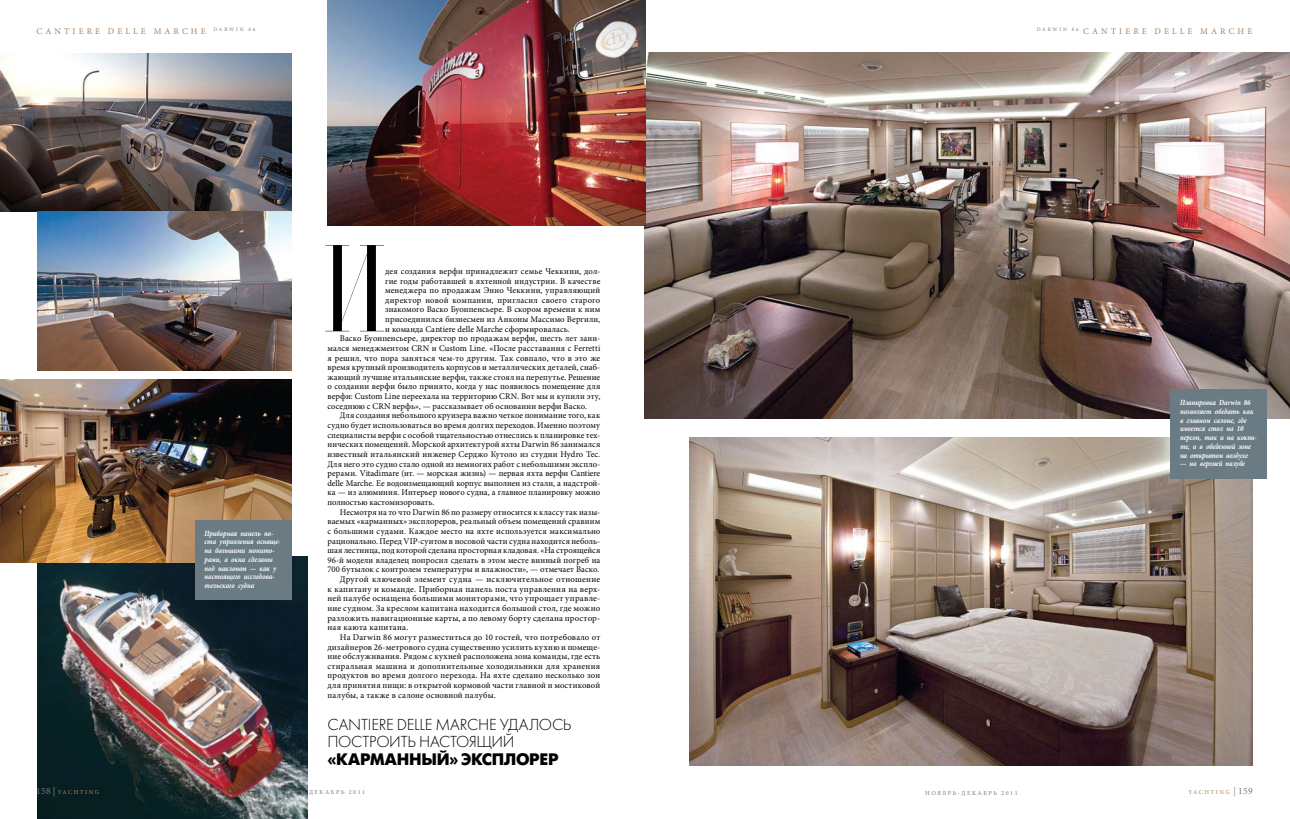
<style>
.page{position:relative;width:1290px;height:819px;background:#fff}
.page>*{position:absolute;margin:0;border:0;box-sizing:border-box;transform-origin:0 0}
.t1{font:300 121.62px "Didot R Extra";color:#000;scale:.67 1}
.t2{font:300 16.62px/17.5px "Futura";letter-spacing:-.01em;color:#000}
.t3{font:700 16.62px "Futura Futuris";letter-spacing:-.015em;color:#000}
.t4{font:8.75px "Minion Pro";letter-spacing:.015em;color:#000}
.t5{font:8.75px "Minion Pro";letter-spacing:-.005em;color:#000}
.t6{font:8.75px "Minion Pro";letter-spacing:.035em;color:#000}
.t7{font:8.75px "Minion Pro";letter-spacing:.35em;color:#a58362}
.t8{font:italic 700 7.88px/8.8px "Minion Pro";letter-spacing:-.01em;color:#fff;scale:.87 1}
.t9{font:6.12px "Minion Pro";letter-spacing:.25em;color:#737d84}
.t10{font:6.12px "Minion Pro";letter-spacing:.25em;color:#a58362}
.s1{font-size:9.62px;color:#737d84}
.s2{font-size:9.62px;color:#8a8c8e}
</style>
<div class="page">
<img style="left:37px;top:556px;width:270px;height:263px">
<img style="left:645px;top:53px;width:645px;height:365px">
<img style="left:0;top:53px;width:291px;height:159px">
<img style="left:38px;top:212px;width:253px;height:158px">
<img style="left:0;top:380px;width:291px;height:182px">
<img style="left:690px;top:437px;width:563px;height:328px">
<img style="left:327px;top:0;width:319px;height:226px">
<div style="left:1170px;top:389px;width:97px;height:90px;background:#6b7b84"></div>
<div style="left:195px;top:520px;width:96px;height:79px;background:#6b7b84"></div>
<p class="t7" style="left:37px;top:26px;width:220px">CANTIERE DELLE MARCHE <sup>DARWIN</sup> <sup>86</sup></p>
<p class="t8" style="left:205px;top:528px;width:89px">Приборная панель по&shy;ста управления оснаще&shy;на большими монито&shy;рами, а окна сделаны под наклоном — как у настоящего исследова&shy;тельского судна</p>
<h1 class="t1" style="left:322px;top:218px;width:98px">И</h1>
<p class="t4" style="left:385px;top:265px;width:217px">дея создания верфи принадлежит семье Чеккини, дол-</p>
<p class="t4" style="left:385px;top:275px;width:217px">гие годы работавшей в яхтенной индустрии. В качестве</p>
<p class="t4" style="left:385px;top:284px;width:217px">менеджера по продажам Энио Чеккини, управляющий</p>
<p class="t4" style="left:385px;top:294px;width:217px">директор новой компании, пригласил своего старого</p>
<p class="t4" style="left:385px;top:304px;width:217px">знакомого Васко Буонпенсьере. В скором времени к ним</p>
<p class="t4" style="left:385px;top:313px;width:217px">присоединился бизнесмен из Анконы Массимо Вергили,</p>
<p class="t4" style="left:385px;top:323px;width:186px">и команда Cantiere delle Marche сформировалась.</p>
<p class="t4" style="left:340px;top:332px;width:262px">Васко Буонпенсьере, директор по продажам верфи, шесть лет зани-</p>
<p class="t4" style="left:327px;top:342px;width:274px">мался менеджментом CRN и Custom Line. «После расставания c Ferretti</p>
<p class="t4" style="left:327px;top:352px;width:274px">я решил, что пора заняться чем-то другим. Так совпало, что в это же</p>
<p class="t4" style="left:327px;top:361px;width:274px">время крупный производитель корпусов и металлических деталей, снаб-</p>
<p class="t4" style="left:327px;top:371px;width:274px">жающий лучшие итальянские верфи, также стоял на перепутье. Решение</p>
<p class="t4" style="left:327px;top:381px;width:274px">о создании верфи было принято, когда у нас появилось помещение для</p>
<p class="t4" style="left:327px;top:390px;width:274px">верфи: Custom Line переехала на территорию CRN. Вот мы и купили эту,</p>
<p class="t4" style="left:327px;top:400px;width:261px">соседнюю с CRN верфь», — рассказывает об основании верфи Васко.</p>
<p class="t4" style="left:340px;top:409px;width:262px">Для создания небольшого круизера важно четкое понимание того, как</p>
<p class="t4" style="left:327px;top:419px;width:274px">судно будет использоваться во время долгих переходов. Именно поэтому</p>
<p class="t4" style="left:327px;top:429px;width:274px">специалисты верфи с особой тщательностью отнеслись к планировке тех-</p>
<p class="t4" style="left:327px;top:438px;width:274px">нических помещений. Морской архитектурой яхты Darwin 86 занимался</p>
<p class="t4" style="left:327px;top:448px;width:274px">известный итальянский инженер Серджо Кутоло из студии Hydro Tec.</p>
<p class="t4" style="left:327px;top:458px;width:274px">Для него это судно стало одной из немногих работ с небольшими экспло-</p>
<p class="t4" style="left:327px;top:467px;width:274px">рерами. Vitadimare (ит. — морская жизнь) — первая яхта верфи Cantiere</p>
<p class="t5" style="left:327px;top:477px;width:274px">delle Marche. Ее водоизмещающий корпус выполнен из cтали, а надстрой-</p>
<p class="t4" style="left:327px;top:486px;width:274px">ка — из алюминия. Интерьер нового судна, а главное планировку можно</p>
<p class="t4" style="left:327px;top:496px;width:108px">полностью кастомизоровать.</p>
<p class="t4" style="left:340px;top:506px;width:262px">Несмотря на то что Darwin 86 по размеру относится к классу так назы-</p>
<p class="t4" style="left:327px;top:515px;width:274px">ваемых «карманных» эксплореров, реальный объем помещений сравним</p>
<p class="t4" style="left:327px;top:525px;width:274px">с большими судами. Каждое место на яхте используется максимально</p>
<p class="t4" style="left:327px;top:535px;width:274px">рационально. Перед VIP-суитом в носовой части судна находится неболь-</p>
<p class="t4" style="left:327px;top:544px;width:274px">шая лестница, под которой сделана просторная кладовая. «На строящейся</p>
<p class="t4" style="left:327px;top:554px;width:274px">96-й модели владелец попросил сделать в этом месте винный погреб на</p>
<p class="t4" style="left:327px;top:563px;width:273px">700 бутылок с контролем температуры и влажности», — отмечает Васко.</p>
<p class="t4" style="left:340px;top:573px;width:262px">Другой ключевой элемент судна — исключительное отношение</p>
<p class="t4" style="left:327px;top:583px;width:274px">к капитану и команде. Приборная панель поста управления на верх-</p>
<p class="t4" style="left:327px;top:592px;width:274px">ней палубе оснащена большими мониторами, что упрощает управле-</p>
<p class="t4" style="left:327px;top:602px;width:274px">ние судном. За креслом капитана находится большой стол, где можно</p>
<p class="t4" style="left:327px;top:612px;width:274px">разложить навигационные карты, а по левому борту сделана простор-</p>
<p class="t4" style="left:327px;top:621px;width:82px">ная каюта капитана.</p>
<p class="t4" style="left:340px;top:631px;width:262px">На Darwin 86 могут разместиться до 10 гостей, что потребовало от</p>
<p class="t4" style="left:327px;top:640px;width:274px">дизайнеров 26-метрового судна существенно усилить кухню и помеще-</p>
<p class="t4" style="left:327px;top:650px;width:274px">ние обслуживания. Рядом с кухней расположена зона команды, где есть</p>
<p class="t6" style="left:327px;top:660px;width:274px">стиральная машина и дополнительные холодильники для хранения</p>
<p class="t4" style="left:327px;top:669px;width:274px">продуктов во время долгого перехода. На яхте сделано несколько зон</p>
<p class="t4" style="left:327px;top:679px;width:274px">для принятия пищи: в открытой кормовой части главной и мостиковой</p>
<p class="t4" style="left:327px;top:689px;width:170px">палубы, а также в салоне основной палубы.</p>
<h2 class="t2" style="left:327px;top:715px;width:246px">CANTIERE DELLE MARCHE УДАЛОСЬ<br>ПОСТРОИТЬ НАСТОЯЩИЙ</h2>
<h2 class="t3" style="left:327px;top:749px;width:233px">«карманный» эксплорер</h2>
<p class="t10" style="left:36px;top:787px;width:64px"><span class="s1">158</span> <span class="s2">|</span> YACHTING</p>
<p class="t9" style="left:273px;top:788px;width:94px">НОЯБРЬ-ДЕКАБРЬ 2011</p>
<p class="t7" style="left:1037px;top:26px;width:217px"><sup>DARWIN</sup> <sup>86</sup> CANTIERE DELLE MARCHE</p>
<p class="t8" style="left:1180px;top:398px;width:90px">Планировка Darwin 86 позволяет обедать как в главном салоне, где имеется стол на 10 персон, так и на кокпи&shy;те, и в обеденной зоне на открытом воздухе</p>
<p class="t8" style="left:1180px;top:459px;width:76px">— на верхней палубе</p>
<p class="t9" style="left:925px;top:788px;width:94px">НОЯБРЬ-ДЕКАБРЬ 2011</p>
<p class="t10" style="left:1188px;top:787px;width:66px">YACHTING <span class="s2">|</span> <span class="s1">159</span></p>
</div>
